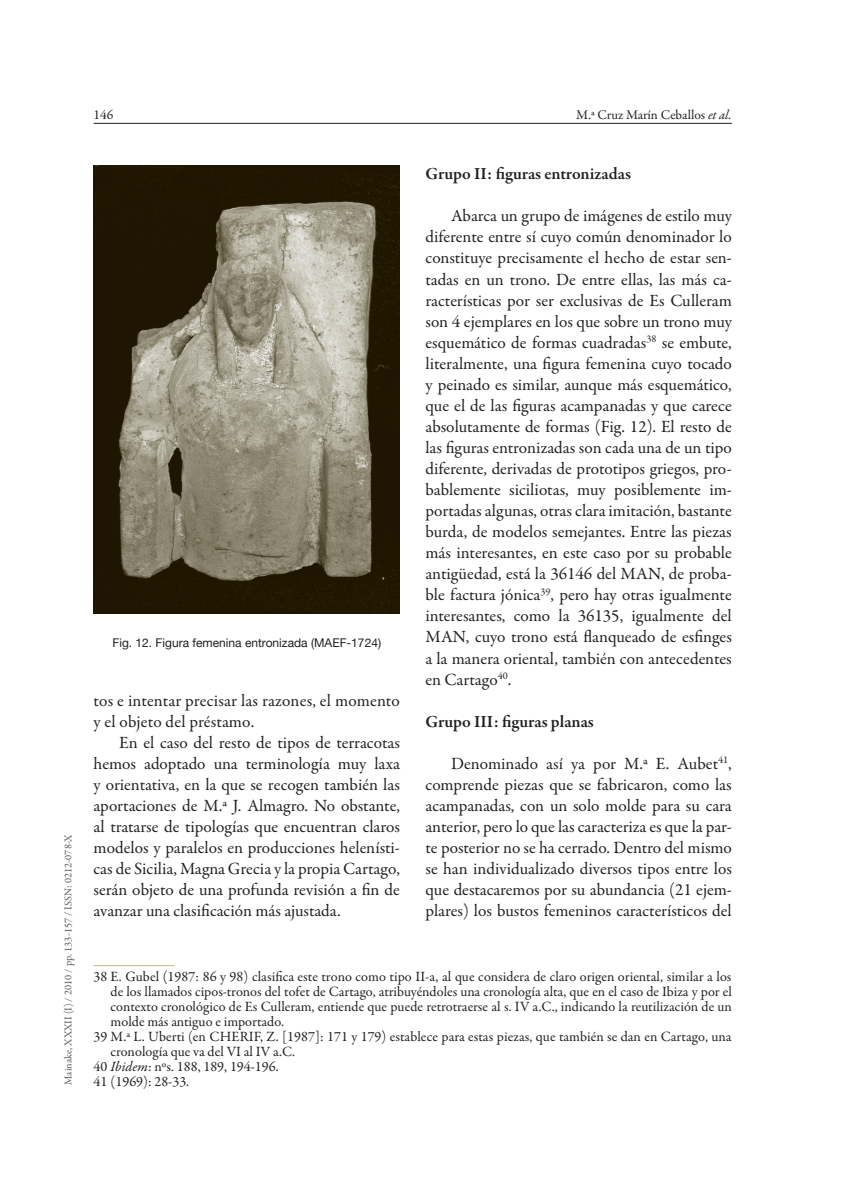
<style>
.page{position:relative;width:851px;height:1191px;background:#fff}
.page>*{position:absolute;margin:0;border:0;box-sizing:border-box;transform-origin:0 0}
.t1{font:17.25px/21px "Garamond Premr Pro";color:#231f20;text-align:justify}
.t2{font:600 17.25px "Garamond Premr Pro";color:#231f20}
.t3{font:14.25px "Garamond Premr Pro";color:#231f20}
.t4{font:13.5px "Garamond Premr Pro";color:#231f20}
.t5{font:12px "Helvetica Neue";color:#231f20}
.t6{font:10.5px "Garamond Premr Pro";color:#57585a}
.s1{font-style:italic}
</style>
<div class="page">
<hr style="left:94px;top:123px;width:637px;height:1px;background:#231f20">
<img style="left:94px;top:166px;width:306px;height:447px">
<hr style="left:94px;top:965px;width:80px;height:1px;background:#ccb576">
<p class="t6" style="left:62px;top:1084px;width:252px;rotate:-90deg">Mainake, XXXII (I) / 2010 / pp. 133-157 / ISSN: 0212-078-X</p>
<p class="t4" style="left:94px;top:107px;width:21px">146</p>
<p class="t4" style="left:576px;top:107px;width:157px">M.ª Cruz Marín Ceballos <span class="s1">et al.</span></p>
<p class="t5" style="left:112px;top:636px;width:270px">Fig. 12. Figura femenina entronizada (MAEF-1724)</p>
<p class="t1" style="left:94px;top:690px;width:308px">tos e intentar precisar las razones, el momento y el objeto del préstamo.</p>
<p class="t1" style="left:94px;top:732px;width:308px;text-indent:26px">En el caso del resto de tipos de terracotas hemos adoptado una terminología muy laxa y orientativa, en la que se recogen también las aportaciones de M.ª J. Almagro. No obstante, al tratarse de tipologías que encuentran claros modelos y paralelos en producciones helenísti&shy;cas de Sicilia, Magna Grecia y la propia Cartago, serán objeto de una profunda revisión a fin de avanzar una clasificación más ajustada.</p>
<p class="t2" style="left:425px;top:163px;width:207px">Grupo II: figuras entronizadas</p>
<p class="t1" style="left:425px;top:206px;width:308px;text-indent:26px">Abarca un grupo de imágenes de estilo muy diferente entre sí cuyo común denominador lo constituye precisamente el hecho de estar sen&shy;tadas en un trono. De entre ellas, las más ca&shy;racterísticas por ser exclusivas de Es Culleram son 4 ejemplares en los que sobre un trono muy esquemático de formas cuadradas<sup>38</sup> se embute, literalmente, una figura femenina cuyo tocado y peinado es similar, aunque más esquemático, que el de las figuras acampanadas y que carece absolutamente de formas (Fig. 12). El resto de las figuras entronizadas son cada una de un tipo diferente, derivadas de prototipos griegos, pro&shy;bablemente siciliotas, muy posiblemente im&shy;portadas algunas, otras clara imitación, bastante burda, de modelos semejantes. Entre las piezas más interesantes, en este caso por su probable antigüedad, está la 36146 del MAN, de proba&shy;ble factura jónica<sup>39</sup>, pero hay otras igualmente interesantes, como la 36135, igualmente del MAN, cuyo trono está flanqueado de esfinges a la manera oriental, también con antecedentes en Cartago<sup>40</sup>.</p>
<p class="t2" style="left:425px;top:711px;width:170px">Grupo III: figuras planas</p>
<p class="t1" style="left:425px;top:753px;width:308px;text-indent:26px">Denominado así ya por M.ª E. Aubet<sup>41</sup>, comprende piezas que se fabricaron, como las acampanadas, con un solo molde para su cara anterior, pero lo que las caracteriza es que la par&shy;te posterior no se ha cerrado. Dentro del mismo se han individualizado diversos tipos entre los que destacaremos por su abundancia (21 ejem&shy;plares) los bustos femeninos característicos del</p>
<p class="t3" style="left:94px;top:968px;width:639px">38 E. Gubel (1987: 86 y 98) clasifica este trono como tipo II-a, al que considera de claro origen oriental, similar a los</p>
<p class="t3" style="left:111px;top:983px;width:622px">de los llamados cipos-tronos del tofet de Cartago, atribuyéndoles una cronología alta, que en el caso de Ibiza y por el</p>
<p class="t3" style="left:111px;top:998px;width:622px">contexto cronológico de Es Culleram, entiende que puede retrotraerse al s. IV a.C., indicando la reutilización de un</p>
<p class="t3" style="left:111px;top:1013px;width:175px">molde más antiguo e importado.</p>
<p class="t3" style="left:94px;top:1028px;width:639px">39 M.ª L. Uberti (en CHERIF, Z. [1987]: 171 y 179) establece para estas piezas, que también se dan en Cartago, una</p>
<p class="t3" style="left:111px;top:1043px;width:186px">cronología que va del VI al IV a.C.</p>
<p class="t3" style="left:94px;top:1058px;width:186px">40 <span class="s1">Ibidem</span>: nºs. 188, 189, 194-196.</p>
<p class="t3" style="left:94px;top:1073px;width:97px">41 (1969): 28-33.</p>
</div>
